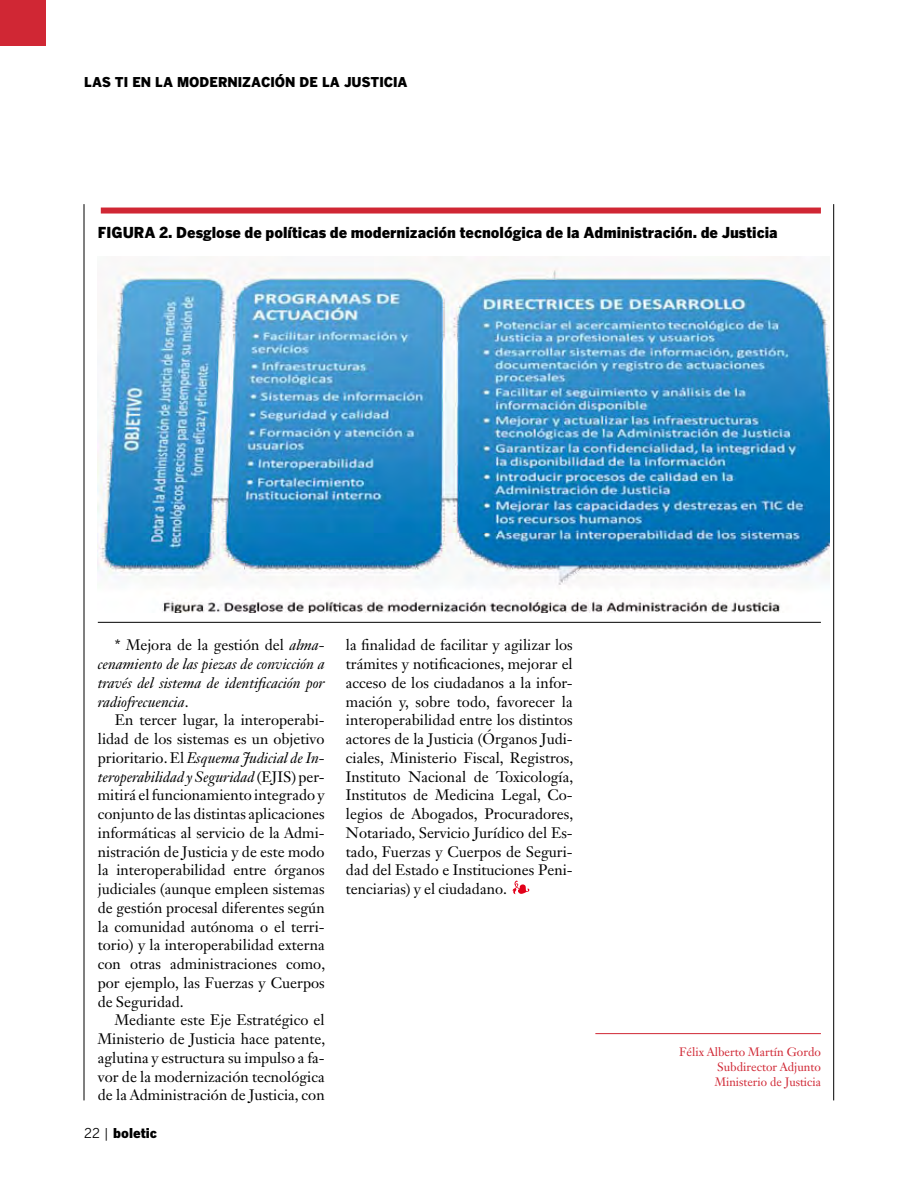
<style>
.page{position:relative;width:906px;height:1195px;background:#fff}
.page>*{position:absolute;margin:0;border:0;box-sizing:border-box;transform-origin:0 0}
.t1{font:15px/18.8px "Janson Text LT Std";color:#000;text-align:justify}
.t2{font:italic 15px/18.8px "Janson Text LT Std";color:#000;text-align:justify}
.t3{font:900 15px "Benton Gothic";color:#000}
.t4{font:900 13.5px "Benton Gothic";color:#000}
.t5{font:12px/15px "Janson Text LT Std";color:#d02734;text-align:justify}
.s1{font-style:normal}
.s2{font-style:italic}
.s3{font-weight:400}
</style>
<div class="page">
<hr style="left:84px;top:204px;width:1px;height:896px;background:#000">
<hr style="left:833px;top:204px;width:1px;height:896px;background:#000">
<div style="left:0;top:0;width:46px;height:46px;background:#d02734"></div>
<svg style="left:512px;top:881px;width:17px;height:13px"></svg>
<hr style="left:595px;top:1033px;width:226px;height:1px;background:#d02734">
<img style="left:98px;top:257px;width:731px;height:356px">
<div style="left:101px;top:207px;width:720px;height:6px;background:#d02734"></div>
<hr style="left:98px;top:622px;width:723px;height:1px;background:#000">
<p class="t4" style="left:84px;top:74px;width:10px">LAS</p>
<p class="t4" style="left:115px;top:74px;width:113px">TI EN LA MODERNIZACIÓN</p>
<p class="t4" style="left:300px;top:74px;width:54px">DE LA JUSTICIA</p>
<p class="t3" style="left:98px;top:223px;width:20px">FIGURA</p>
<p class="t3" style="left:159px;top:223px;width:620px">2. Desglose de políticas de modernización tecnológica de la Administración. de Justicia</p>
<p class="t2" style="left:98px;top:636px;width:228px;text-indent:17px"><span class="s1">* Mejora de la gestión del</span> alma&shy;cenamiento de las piezas de convicción a través del sistema de identificación por radiofrecuencia<span class="s1">.</span></p>
<p class="t1" style="left:98px;top:711px;width:229px;text-indent:17px">En tercer lugar, la interoperabi&shy;lidad de los sistemas es un objetivo prioritario. El <span class="s2">Esquema Judicial de In&shy;teroperabilidad y Seguridad</span> (EJIS) per&shy;mitirá el funcionamiento integrado y conjunto de las distintas aplicaciones informáticas al servicio de la Admi&shy;nistración de Justicia y de este modo la interoperabilidad entre órganos judiciales (aunque empleen sistemas de gestión procesal diferentes según la comunidad autónoma o el terri&shy;torio) y la interoperabilidad externa con otras administraciones como, por ejemplo, las Fuerzas y Cuerpos de Seguridad.</p>
<p class="t1" style="left:98px;top:1011px;width:229px;text-indent:17px">Mediante este Eje Estratégico el Ministerio de Justicia hace patente, aglutina y estructura su impulso a fa&shy;vor de la modernización tecnológica de la Administración de Justicia, con</p>
<p class="t4" style="left:84px;top:1124px;width:74px"><span class="s3">22 |</span> boletic</p>
<p class="t1" style="left:346px;top:636px;width:229px">la finalidad de facilitar y agilizar los trámites y notificaciones, mejorar el acceso de los ciudadanos a la infor&shy;mación y, sobre todo, favorecer la interoperabilidad entre los distintos actores de la Justicia (Órganos Judi&shy;ciales, Ministerio Fiscal, Registros, Instituto Nacional de Toxicología, Institutos de Medicina Legal, Co&shy;legios de Abogados, Procuradores, Notariado, Servicio Jurídico del Es&shy;tado, Fuerzas y Cuerpos de Seguri&shy;dad del Estado e Instituciones Peni&shy;tenciarias) y el ciudadano.</p>
<p class="t5" style="left:715px;top:1044px;width:108px;text-indent:-36px">Félix Alberto Martín Gordo Subdirector Adjunto Ministerio de Justicia</p>
</div>
